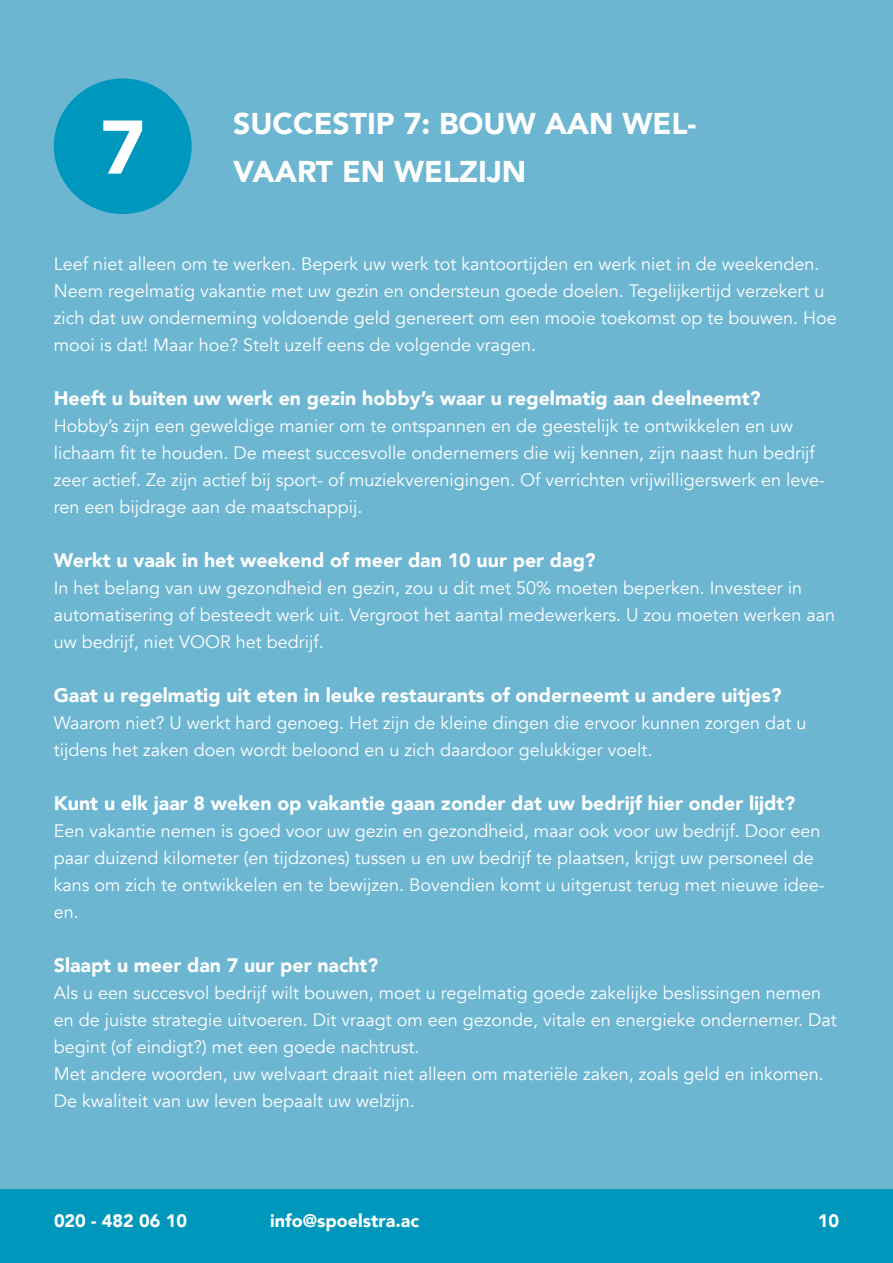
<style>
.page{position:relative;width:893px;height:1263px;background:#fff}
.page>*{position:absolute;margin:0;border:0;box-sizing:border-box;transform-origin:0 0}
.t1{font:900 75px "Avenir";color:#fff}
.Hoofdstuk_kop{font:900 30px/48px "Avenir";color:#fff}
.Tussenkopje{font:900 19.5px "Avenir";color:#fff}
.Body{font:18px/27px "Avenir";color:#fff}
.t2{font:900 18px "Avenir";color:#fff}
</style>
<div class="page">
<div style="left:0;top:1189px;width:893px;height:74px;background:#0097bd"></div>
<div style="left:0;top:0;width:893px;height:1189px;background:#6cb6d2"></div>
<div style="left:54px;top:78px;width:138px;height:136px;background:#0097bd;border-radius:50%"></div>
<p class="t1" style="left:101px;top:83px;width:46px">7</p>
<p class="Hoofdstuk_kop" style="left:233px;top:99px;width:465px">SUCCESTIP 7: BOUW AAN WEL-<br>VAART EN WELZIJN</p>
<p class="Body" style="left:54px;top:250px;width:785px">Leef niet alleen om te werken. Beperk uw werk tot kantoortijden en werk niet in de weekenden.<br>Neem regelmatig vakantie met uw gezin en ondersteun goede doelen. Tegelijkertijd verzekert u zich dat uw onderneming voldoende geld genereert om een mooie toekomst op te bouwen. Hoe mooi is dat! Maar hoe? Stelt uzelf eens de volgende vragen.</p>
<p class="Tussenkopje" style="left:54px;top:381px;width:708px">Heeft u buiten uw werk en gezin hobby’s waar u regelmatig aan deelneemt?</p>
<p class="Body" style="left:54px;top:412px;width:773px">Hobby’s zijn een geweldige manier om te ontspannen en de geestelijk te ontwikkelen en uw lichaam fit te houden. De meest succesvolle ondernemers die wij kennen, zijn naast hun bedrijf zeer actief. Ze zijn actief bij sport- of muziekverenigingen. Of verrichten vrijwilligerswerk en leve&shy;ren een bijdrage aan de maatschappij.</p>
<p class="Tussenkopje" style="left:54px;top:543px;width:543px">Werkt u vaak in het weekend of meer dan 10 uur per dag?</p>
<p class="Body" style="left:54px;top:574px;width:783px">In het belang van uw gezondheid en gezin, zou u dit met 50% moeten beperken. Investeer in automatisering of besteedt werk uit. Vergroot het aantal medewerkers. U zou moeten werken aan uw bedrijf, niet VOOR het bedrijf.</p>
<p class="Tussenkopje" style="left:54px;top:678px;width:729px">Gaat u regelmatig uit eten in leuke restaurants of onderneemt u andere uitjes?</p>
<p class="Body" style="left:54px;top:709px;width:754px">Waarom niet? U werkt hard genoeg. Het zijn de kleine dingen die ervoor kunnen zorgen dat u tijdens het zaken doen wordt beloond en u zich daardoor gelukkiger voelt.</p>
<p class="Tussenkopje" style="left:54px;top:786px;width:743px">Kunt u elk jaar 8 weken op vakantie gaan zonder dat uw bedrijf hier onder lijdt?</p>
<p class="Body" style="left:54px;top:817px;width:773px">Een vakantie nemen is goed voor uw gezin en gezondheid, maar ook voor uw bedrijf. Door een paar duizend kilometer (en tijdzones) tussen u en uw bedrijf te plaatsen, krijgt uw personeel de kans om zich te ontwikkelen en te bewijzen. Bovendien komt u uitgerust terug met nieuwe idee&shy;ën.</p>
<p class="Tussenkopje" style="left:54px;top:948px;width:326px">Slaapt u meer dan 7 uur per nacht?</p>
<p class="Body" style="left:54px;top:979px;width:784px">Als u een succesvol bedrijf wilt bouwen, moet u regelmatig goede zakelijke beslissingen nemen en de juiste strategie uitvoeren. Dit vraagt om een gezonde, vitale en energieke ondernemer. Dat begint (of eindigt?) met een goede nachtrust.</p>
<p class="Body" style="left:54px;top:1060px;width:772px">Met andere woorden, uw welvaart draait niet alleen om materiële zaken, zoals geld en inkomen.<br>De kwaliteit van uw leven bepaalt uw welzijn.</p>
<p class="t2" style="left:54px;top:1205px;width:135px">10020 - 482 06 10</p>
<p class="t2" style="left:270px;top:1205px;width:151px">info@spoelstra.ac</p>
<p class="t2" style="left:818px;top:1205px;width:23px">10</p>
</div>
